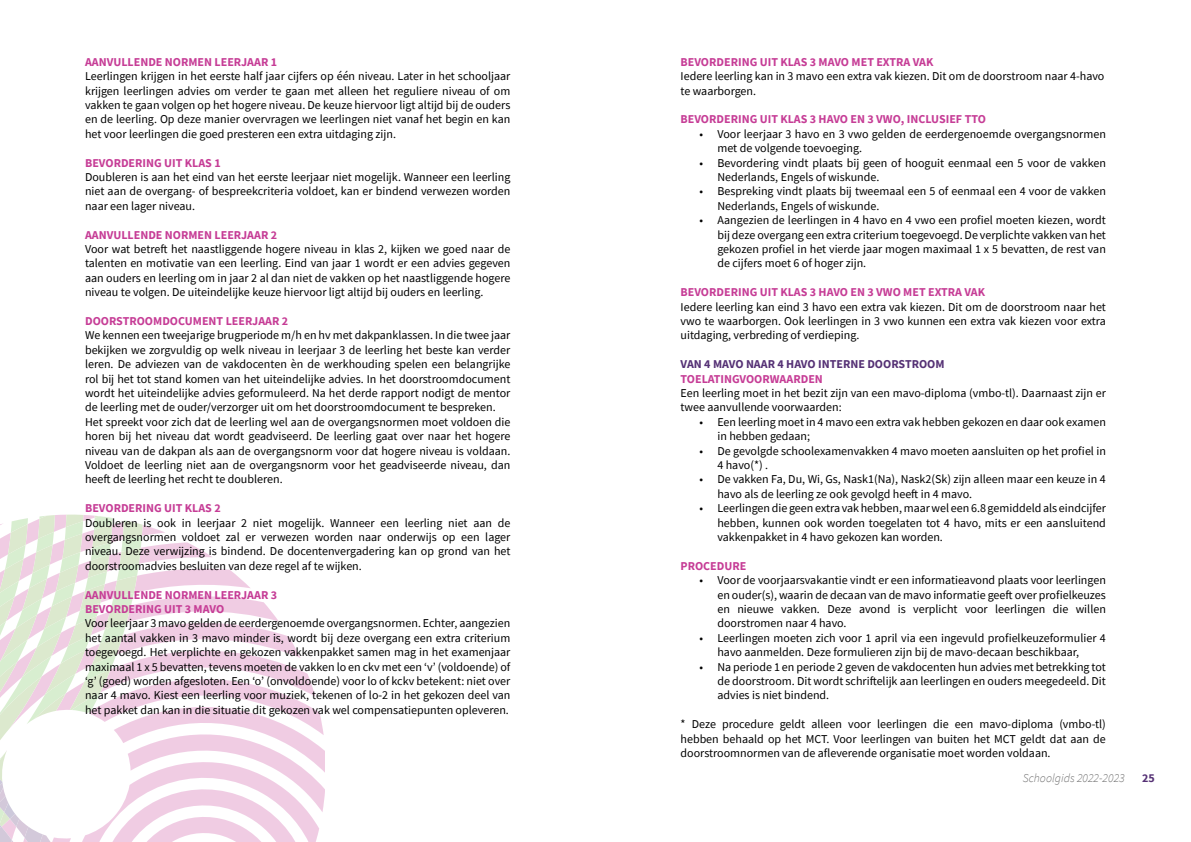
<style>
.page{position:relative;width:1191px;height:842px;background:#fff}
.page>*{position:absolute;margin:0;border:0;box-sizing:border-box;transform-origin:0 0}
.t1{font:12px/14.4px "Source Sans Pro";color:#000;text-align:justify}
.t2{font:700 12px/14.4px "Source Sans Pro";color:#c63d96}
.t3{font:700 12px "Source Sans Pro";color:#553175}
.t4{font:italic 300 12px "Source Sans Pro";color:#6f6f6f}
</style>
<div class="page">
<svg style="left:0;top:514px;width:324px;height:328px"></svg>
<p class="t2" style="left:85px;top:54px;width:194px">AANVULLENDE NORMEN LEERJAAR 1</p>
<p class="t1" style="left:85px;top:69px;width:427px">Leerlingen krijgen in het eerste half jaar cijfers op één niveau. Later in het schooljaar krijgen leerlingen advies om verder te gaan met alleen het reguliere niveau of om vakken te gaan volgen op het hogere niveau. De keuze hiervoor ligt altijd bij de ouders en de leerling. Op deze manier overvragen we leerlingen niet vanaf het begin en kan het voor leerlingen die goed presteren een extra uitdaging zijn.</p>
<p class="t2" style="left:85px;top:155px;width:137px">BEVORDERING UIT KLAS 1</p>
<p class="t1" style="left:85px;top:170px;width:427px">Doubleren is aan het eind van het eerste leerjaar niet mogelijk. Wanneer een leerling niet aan de overgang- of bespreekcriteria voldoet, kan er bindend verwezen worden naar een lager niveau.</p>
<p class="t2" style="left:85px;top:227px;width:194px">AANVULLENDE NORMEN LEERJAAR 2</p>
<p class="t1" style="left:85px;top:242px;width:427px">Voor wat betreft het naastliggende hogere niveau in klas 2, kijken we goed naar de talenten en motivatie van een leerling. Eind van jaar 1 wordt er een advies gegeven aan ouders en leerling om in jaar 2 al dan niet de vakken op het naastliggende hogere niveau te volgen. De uiteindelijke keuze hiervoor ligt altijd bij ouders en leerling.</p>
<p class="t2" style="left:85px;top:314px;width:205px">DOORSTROOMDOCUMENT LEERJAAR 2</p>
<p class="t1" style="left:85px;top:328px;width:427px;text-align:left">We kennen een tweejarige brugperiode m/h en hv met dakpanklassen. In die twee jaar bekijken we zorgvuldig op welk niveau in leerjaar 3 de leerling het beste kan verder leren. De adviezen van de vakdocenten èn de werkhouding spelen een belangrijke rol bij het tot stand komen van het uiteindelijke advies. In het doorstroomdocument wordt het uiteindelijke advies geformuleerd. Na het derde rapport nodigt de mentor de leerling met de ouder/verzorger uit om het doorstroomdocument te bespreken.<br>Het spreekt voor zich dat de leerling wel aan de overgangsnormen moet voldoen die horen bij het niveau dat wordt geadviseerd. De leerling gaat over naar het hogere niveau van de dakpan als aan de overgangsnorm voor dat hogere niveau is voldaan.<br>Voldoet de leerling niet aan de overgangsnorm voor het geadviseerde niveau, dan heeft de leerling het recht te doubleren.</p>
<p class="t2" style="left:85px;top:501px;width:137px">BEVORDERING UIT KLAS 2</p>
<p class="t1" style="left:85px;top:515px;width:427px">Doubleren is ook in leerjaar 2 niet mogelijk. Wanneer een leerling niet aan de overgangsnormen voldoet zal er verwezen worden naar onderwijs op een lager niveau. Deze verwijzing is bindend. De docentenvergadering kan op grond van het doorstroomadvies besluiten van deze regel af te wijken.</p>
<p class="t2" style="left:85px;top:587px;width:194px">AANVULLENDE NORMEN LEERJAAR 3<br>BEVORDERING UIT 3 MAVO</p>
<p class="t1" style="left:85px;top:616px;width:427px">Voor leerjaar 3 mavo gelden de eerdergenoemde overgangsnormen. Echter, aangezien het aantal vakken in 3 mavo minder is, wordt bij deze overgang een extra criterium toegevoegd. Het verplichte en gekozen vakkenpakket samen mag in het examenjaar maximaal 1 x 5 bevatten, tevens moeten de vakken lo en ckv met een ‘v’ (voldoende) of ‘g’ (goed) worden afgesloten. Een ‘o’ (onvoldoende) voor lo of kckv betekent: niet over naar 4 mavo. Kiest een leerling voor muziek, tekenen of lo-2 in het gekozen deel van het pakket dan kan in die situatie dit gekozen vak wel compensatiepunten opleveren.</p>
<p class="t2" style="left:680px;top:54px;width:254px">BEVORDERING UIT KLAS 3 MAVO MET EXTRA VAK</p>
<p class="t1" style="left:680px;top:69px;width:425px">Iedere leerling kan in 3 mavo een extra vak kiezen. Dit om de doorstroom naar 4-havo te waarborgen.</p>
<p class="t2" style="left:680px;top:112px;width:307px">BEVORDERING UIT KLAS 3 HAVO EN 3 VWO, INCLUSIEF TTO</p>
<p class="t1" style="left:717px;top:126px;width:390px;text-indent:-18px">• Voor leerjaar 3 havo en 3 vwo gelden de eerdergenoemde overgangsnormen met de volgende toevoeging.</p>
<p class="t1" style="left:717px;top:155px;width:390px;text-indent:-18px">• Bevordering vindt plaats bij geen of hooguit eenmaal een 5 voor de vakken<br>Nederlands, Engels of wiskunde.</p>
<p class="t1" style="left:717px;top:184px;width:390px;text-indent:-18px">• Bespreking vindt plaats bij tweemaal een 5 of eenmaal een 4 voor de vakken<br>Nederlands, Engels of wiskunde.</p>
<p class="t1" style="left:717px;top:213px;width:390px;text-indent:-18px">• Aangezien de leerlingen in 4 havo en 4 vwo een profiel moeten kiezen, wordt bij deze overgang een extra criterium toegevoegd. De verplichte vakken van het gekozen profiel in het vierde jaar mogen maximaal 1 x 5 bevatten, de rest van de cijfers moet 6 of hoger zijn.</p>
<p class="t2" style="left:680px;top:285px;width:306px">BEVORDERING UIT KLAS 3 HAVO EN 3 VWO MET EXTRA VAK</p>
<p class="t1" style="left:680px;top:299px;width:427px">Iedere leerling kan eind 3 havo een extra vak kiezen. Dit om de doorstroom naar het vwo te waarborgen. Ook leerlingen in 3 vwo kunnen een extra vak kiezen voor extra uitdaging, verbreding of verdieping.</p>
<p class="t3" style="left:680px;top:356px;width:265px">VAN 4 MAVO NAAR 4 HAVO INTERNE DOORSTROOM</p>
<p class="t2" style="left:680px;top:371px;width:144px">TOELATINGVOORWAARDEN</p>
<p class="t1" style="left:680px;top:386px;width:427px">Een leerling moet in het bezit zijn van een mavo-diploma (vmbo-tl). Daarnaast zijn er twee aanvullende voorwaarden:</p>
<p class="t1" style="left:717px;top:414px;width:390px;text-indent:-18px">• Een leerling moet in 4 mavo een extra vak hebben gekozen en daar ook examen in hebben gedaan;</p>
<p class="t1" style="left:717px;top:443px;width:390px;text-indent:-18px">• De gevolgde schoolexamenvakken 4 mavo moeten aansluiten op het profiel in<br>4 havo(*) .</p>
<p class="t1" style="left:717px;top:472px;width:390px;text-indent:-18px">• De vakken Fa, Du, Wi, Gs, Nask1(Na), Nask2(Sk) zijn alleen maar een keuze in 4 havo als de leerling ze ook gevolgd heeft in 4 mavo.</p>
<p class="t1" style="left:717px;top:501px;width:390px;text-indent:-18px">• Leerlingen die geen extra vak hebben, maar wel een 6.8 gemiddeld als eindcijfer hebben, kunnen ook worden toegelaten tot 4 havo, mits er een aansluitend vakkenpakket in 4 havo gekozen kan worden.</p>
<p class="t2" style="left:680px;top:558px;width:67px">PROCEDURE</p>
<p class="t1" style="left:717px;top:573px;width:390px;text-indent:-18px">• Voor de voorjaarsvakantie vindt er een informatieavond plaats voor leerlingen en ouder(s), waarin de decaan van de mavo informatie geeft over profielkeuzes en nieuwe vakken. Deze avond is verplicht voor leerlingen die willen doorstromen naar 4 havo.</p>
<p class="t1" style="left:717px;top:630px;width:390px;text-indent:-18px">• Leerlingen moeten zich voor 1 april via een ingevuld profielkeuzeformulier 4 havo aanmelden. Deze formulieren zijn bij de mavo-decaan beschikbaar,</p>
<p class="t1" style="left:717px;top:659px;width:390px;text-indent:-18px">• Na periode 1 en periode 2 geven de vakdocenten hun advies met betrekking tot de doorstroom. Dit wordt schriftelijk aan leerlingen en ouders meegedeeld. Dit advies is niet bindend.</p>
<p class="t1" style="left:680px;top:717px;width:427px">* Deze procedure geldt alleen voor leerlingen die een mavo-diploma (vmbo-tl) hebben behaald op het MCT. Voor leerlingen van buiten het MCT geldt dat aan de doorstroomnormen van de afleverende organisatie moet worden voldaan.</p>
<p class="t4" style="left:1022px;top:770px;width:103px">Schoolgids 2022-2023</p>
<p class="t3" style="left:1142px;top:769px;width:14px">25</p>
</div>
